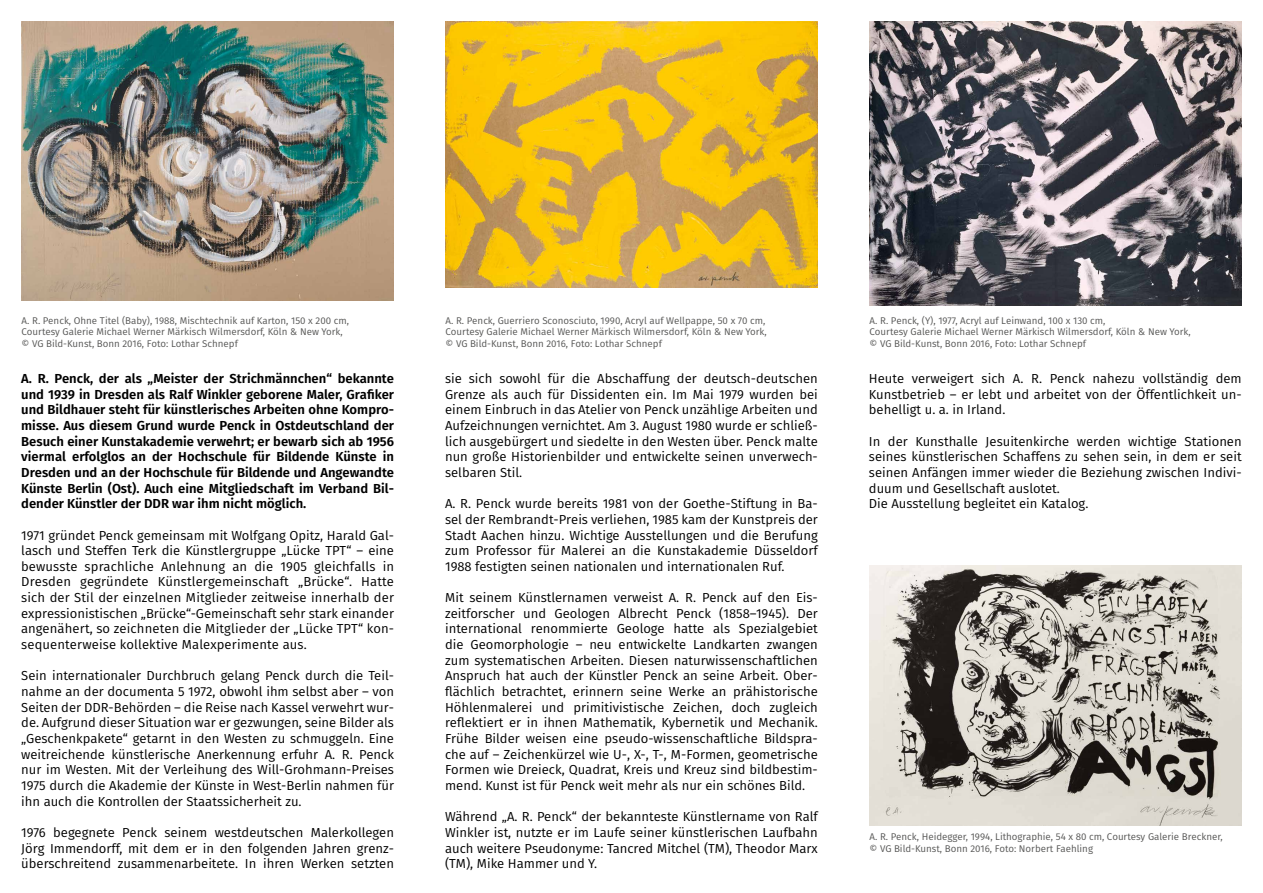
<style>
.page{position:relative;width:1263px;height:893px;background:#fff}
.page>*{position:absolute;margin:0;border:0;box-sizing:border-box;transform-origin:0 0}
.t1{font:13.05px/15.6px "Fira Sans";color:#000;text-align:justify}
.t2{font:600 13.05px/15.6px "Fira Sans";color:#000;text-align:justify}
.t3{font:9.75px/11.2px "Fira Sans";color:#575756}
</style>
<div class="page">
<img style="left:21px;top:21px;width:373px;height:280px">
<img style="left:869px;top:566px;width:372px;height:259px">
<img style="left:445px;top:21px;width:373px;height:266px">
<img style="left:869px;top:21px;width:373px;height:285px">
<p class="t3" style="left:22px;top:315px;width:329px">A. R. Penck, Ohne Titel (Baby), 1988, Mischtechnik auf Karton, 150 x 200 cm,<br>Courtesy Galerie Michael Werner Märkisch Wilmersdorf, Köln &amp; New York, © VG Bild-Kunst, Bonn 2016, Foto: Lothar Schnepf</p>
<p class="t3" style="left:870px;top:315px;width:323px">A. R. Penck, (Y), 1977, Acryl auf Leinwand, 100 x 130 cm,<br>Courtesy Galerie Michael Werner Märkisch Wilmersdorf, Köln &amp; New York, © VG Bild-Kunst, Bonn 2016, Foto: Lothar Schnepf</p>
<p class="t3" style="left:446px;top:315px;width:323px;text-align:justify">A. R. Penck, Guerriero Sconosciuto, 1990, Acryl auf Wellpappe, 50 x 70 cm, Courtesy Galerie Michael Werner Märkisch Wilmersdorf, Köln &amp; New York, © VG Bild-Kunst, Bonn 2016, Foto: Lothar Schnepf</p>
<p class="t2" style="left:21px;top:370px;width:374px">A. R. Penck, der als „Meister der Strichmännchen“ bekannte und 1939 in Dresden als Ralf Winkler geborene Maler, Grafiker und Bildhauer steht für künstlerisches Arbeiten ohne Kompro&shy;misse. Aus diesem Grund wurde Penck in Ostdeutschland der Besuch einer Kunstakademie verwehrt; er bewarb sich ab 1956 viermal erfolglos an der Hochschule für Bildende Künste in Dresden und an der Hochschule für Bildende und Angewandte Künste Berlin (Ost). Auch eine Mitgliedschaft im Verband Bil&shy;dender Künstler der DDR war ihm nicht möglich.</p>
<p class="t1" style="left:21px;top:527px;width:374px">1971 gründet Penck gemeinsam mit Wolfgang Opitz, Harald Gal&shy;lasch und Steffen Terk die Künstlergruppe „Lücke TPT“ – eine bewusste sprachliche Anlehnung an die 1905 gleichfalls in Dresden gegründete Künstlergemeinschaft „Brücke“. Hatte sich der Stil der einzelnen Mitglieder zeitweise innerhalb der expressionistischen „Brücke“-Gemeinschaft sehr stark einander angenähert, so zeichneten die Mitglieder der „Lücke TPT“ kon&shy;sequenterweise kollektive Malexperimente aus.</p>
<p class="t1" style="left:21px;top:668px;width:374px">Sein internationaler Durchbruch gelang Penck durch die Teil&shy;nahme an der documenta 5 1972, obwohl ihm selbst aber – von Seiten der DDR-Behörden – die Reise nach Kassel verwehrt wur&shy;de. Aufgrund dieser Situation war er gezwungen, seine Bilder als „Geschenkpakete“ getarnt in den Westen zu schmuggeln. Eine weitreichende künstlerische Anerkennung erfuhr A. R. Penck nur im Westen. Mit der Verleihung des Will-Grohmann-Preises 1975 durch die Akademie der Künste in West-Berlin nahmen für ihn auch die Kontrollen der Staatssicherheit zu.</p>
<p class="t1" style="left:21px;top:824px;width:374px">1976 begegnete Penck seinem westdeutschen Malerkollegen Jörg Immendorff, mit dem er in den folgenden Jahren grenz&shy;überschreitend zusammenarbeitete. In ihren Werken setzten</p>
<p class="t1" style="left:445px;top:370px;width:374px">sie sich sowohl für die Abschaffung der deutsch-deutschen Grenze als auch für Dissidenten ein. Im Mai 1979 wurden bei einem Einbruch in das Atelier von Penck unzählige Arbeiten und Aufzeichnungen vernichtet. Am 3. August 1980 wurde er schließ&shy;lich ausgebürgert und siedelte in den Westen über. Penck malte nun große Historienbilder und entwickelte seinen unverwech&shy;selbaren Stil.</p>
<p class="t1" style="left:445px;top:495px;width:374px">A. R. Penck wurde bereits 1981 von der Goethe-Stiftung in Ba&shy;sel der Rembrandt-Preis verliehen, 1985 kam der Kunstpreis der Stadt Aachen hinzu. Wichtige Ausstellungen und die Berufung zum Professor für Malerei an die Kunstakademie Düsseldorf 1988 festigten seinen nationalen und internationalen Ruf.</p>
<p class="t1" style="left:445px;top:589px;width:374px">Mit seinem Künstlernamen verweist A. R. Penck auf den Eis&shy;zeitforscher und Geologen Albrecht Penck (1858–1945). Der international renommierte Geologe hatte als Spezialgebiet die Geomorphologie – neu entwickelte Landkarten zwangen zum systematischen Arbeiten. Diesen naturwissenschaftlichen Anspruch hat auch der Künstler Penck an seine Arbeit. Ober&shy;flächlich betrachtet, erinnern seine Werke an prähistorische Höhlenmalerei und primitivistische Zeichen, doch zugleich reflektiert er in ihnen Mathematik, Kybernetik und Mechanik.<br>Frühe Bilder weisen eine pseudo-wissenschaftliche Bildspra&shy;che auf – Zeichenkürzel wie U-, X-, T-, M-Formen, geometrische Formen wie Dreieck, Quadrat, Kreis und Kreuz sind bildbestim&shy;mend. Kunst ist für Penck weit mehr als nur ein schönes Bild.</p>
<p class="t1" style="left:445px;top:809px;width:374px">Während „A. R. Penck“ der bekannteste Künstlername von Ralf Winkler ist, nutzte er im Laufe seiner künstlerischen Laufbahn auch weitere Pseudonyme: Tancred Mitchel (TM), Theodor Marx (TM), Mike Hammer und Y.</p>
<p class="t1" style="left:869px;top:370px;width:374px">Heute verweigert sich A. R. Penck nahezu vollständig dem Kunstbetrieb – er lebt und arbeitet von der Öffentlichkeit un&shy;behelligt u. a. in Irland.</p>
<p class="t1" style="left:869px;top:433px;width:374px;text-align:left">In der Kunsthalle Jesuitenkirche werden wichtige Stationen seines künstlerischen Schaffens zu sehen sein, in dem er seit seinen Anfängen immer wieder die Beziehung zwischen Indivi&shy;duum und Gesellschaft auslotet.<br>Die Ausstellung begleitet ein Katalog.</p>
<p class="t3" style="left:869px;top:831px;width:355px">A. R. Penck, Heidegger, 1994, Lithographie, 54 x 80 cm, Courtesy Galerie Breckner, © VG Bild-Kunst, Bonn 2016, Foto: Norbert Faehling</p>
</div>
